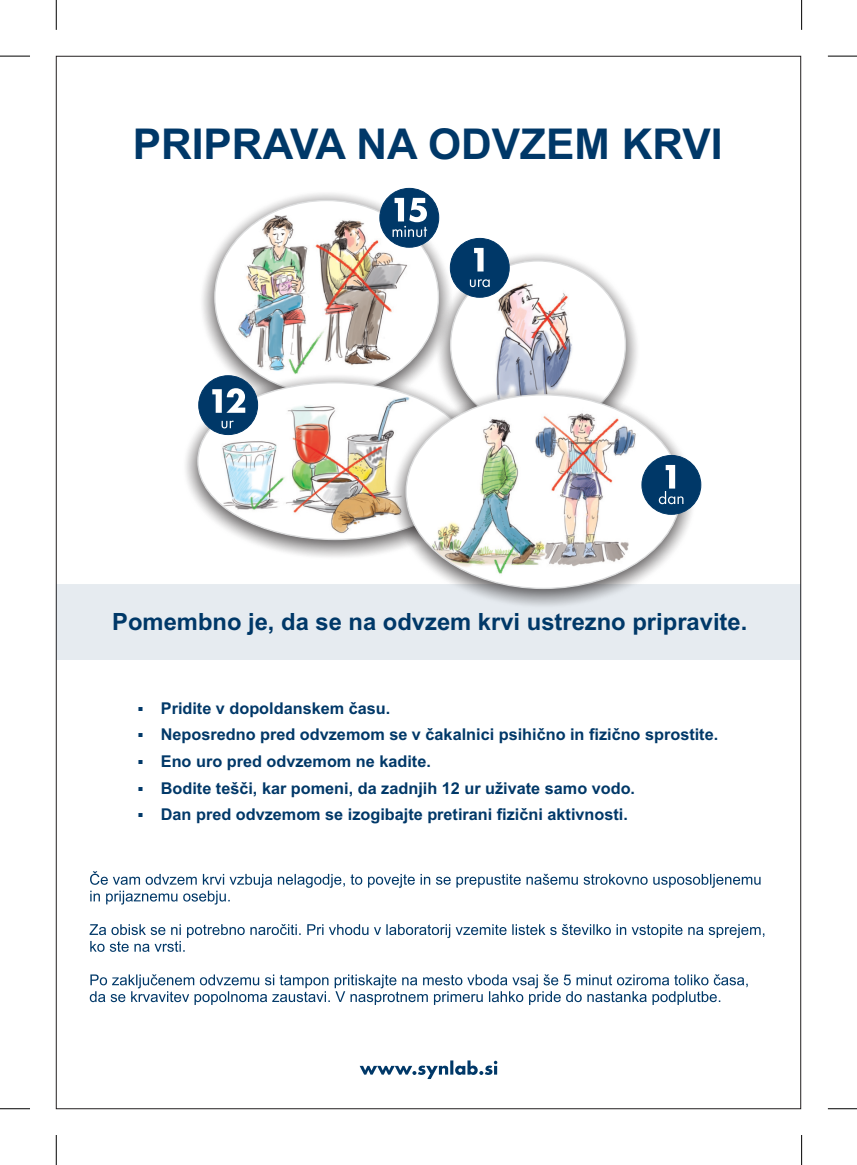
<style>
.page{position:relative;width:857px;height:1165px;background:#fff}
.page>*{position:absolute;margin:0;border:0;box-sizing:border-box;transform-origin:0 0}
.t1{font:700 42.5px "Arial";color:#003868}
.t2{font:700 23.75px "Arial";color:#003868}
.t3{font:700 16.25px "Arial";color:#003868}
</style>
<div class="page">
<div style="left:56px;top:584px;width:744px;height:75px;background:#e6ebf0"></div>
<div style="left:198px;top:190px;width:256px;height:226px;background:#231f20;opacity:.75"></div>
<div style="left:215px;top:200px;width:223px;height:194px;background:#fff;border-radius:50%"></div>
<img style="left:219px;top:200px;width:197px;height:172px">
<div style="left:181px;top:372px;width:307px;height:189px;background:#231f20;opacity:.75"></div>
<img style="left:199px;top:383px;width:235px;height:156px">
<div style="left:434px;top:250px;width:207px;height:201px;background:#231f20;opacity:.75"></div>
<div style="left:450px;top:261px;width:175px;height:168px;background:#fff;border-radius:50%"></div>
<img style="left:475px;top:269px;width:111px;height:115px">
<div style="left:380px;top:188px;width:59px;height:59px;background:#003868;border:1px solid #003868;border-radius:50%"></div>
<svg style="left:392px;top:198px;width:35px;height:39px"></svg>
<div style="left:199px;top:376px;width:59px;height:59px;background:#003868;border:1px solid #003868;border-radius:50%"></div>
<svg style="left:212px;top:388px;width:33px;height:25px"></svg>
<svg style="left:221px;top:421px;width:13px;height:7px"></svg>
<div style="left:450px;top:238px;width:59px;height:59px;background:#003868;border:1px solid #003868;border-radius:50%"></div>
<svg style="left:474px;top:248px;width:9px;height:23px"></svg>
<svg style="left:470px;top:279px;width:19px;height:8px"></svg>
<div style="left:390px;top:384px;width:306px;height:226px;background:#231f20;opacity:.75"></div>
<div style="left:406px;top:395px;width:275px;height:193px;background:#fff;border-radius:50%"></div>
<img style="left:406px;top:405px;width:251px;height:174px">
<div style="left:642px;top:455px;width:59px;height:59px;background:#003868;border:1px solid #003868;border-radius:50%"></div>
<svg style="left:658px;top:465px;width:25px;height:39px"></svg>
<svg style="left:359px;top:1060px;width:138px;height:19px"></svg>
<svg style="left:90px;top:874px;width:670px;height:53px"></svg>
<svg style="left:131px;top:924px;width:608px;height:3px"></svg>
<svg style="left:90px;top:927px;width:674px;height:60px"></svg>
<svg style="left:90px;top:974px;width:657px;height:31px"></svg>
<hr style="left:0;top:1108px;width:30px;height:1px;background:#000">
<hr style="left:56px;top:1135px;width:1px;height:30px;background:#000">
<hr style="left:0;top:56px;width:30px;height:1px;background:#000">
<hr style="left:56px;top:0;width:1px;height:30px;background:#000">
<svg style="left:828px;top:56px;width:29px;height:1px"></svg>
<hr style="left:801px;top:0;width:1px;height:30px;background:#000">
<svg style="left:828px;top:1108px;width:29px;height:1px"></svg>
<hr style="left:801px;top:1135px;width:1px;height:30px;background:#000">
<h1 class="t1" style="left:133px;top:128px;width:591px">PRIPRAVA NA ODVZEM KRVI</h1>
<h2 class="t2" style="left:112px;top:612px;width:636px">Pomembno je, da se na odvzem krvi ustrezno pripravite.</h2>
<p class="t3" style="left:137px;top:702px;width:254px">▪ Pridite v dopoldanskem času.</p>
<p class="t3" style="left:137px;top:729px;width:582px">▪ Neposredno pred odvzemom se v čakalnici psihično in fizično sprostite.</p>
<p class="t3" style="left:137px;top:755px;width:295px">▪ Eno uro pred odvzemom ne kadite.</p>
<p class="t3" style="left:137px;top:782px;width:499px">▪ Bodite tešči, kar pomeni, da zadnjih 12 ur uživate samo vodo.</p>
<p class="t3" style="left:137px;top:808px;width:492px">▪ Dan pred odvzemom se izogibajte pretirani fizični aktivnosti.</p>
</div>
